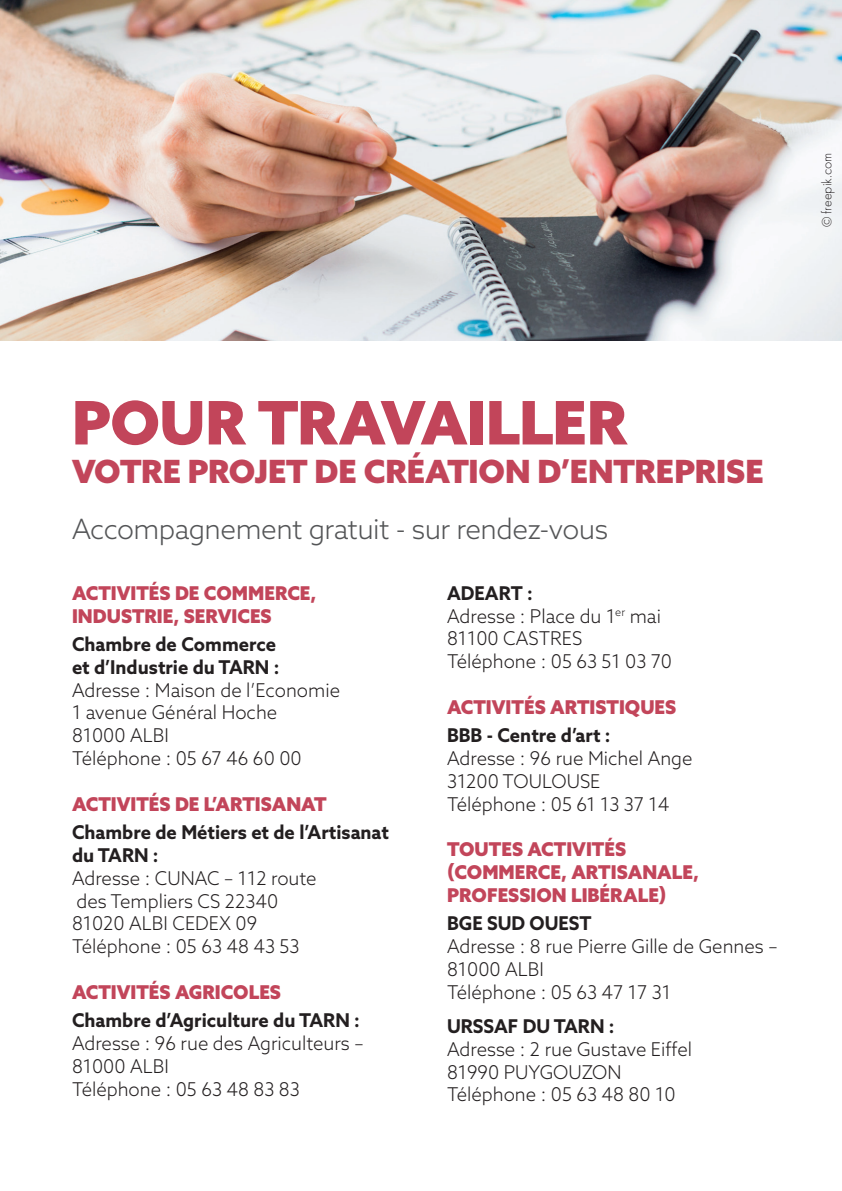
<style>
.page{position:relative;width:842px;height:1191px;background:#fff}
.page>*{position:absolute;margin:0;border:0;box-sizing:border-box;transform-origin:0 0}
.t1{font:900 60px "Azo Sans";letter-spacing:-.015em;color:#c2455a}
.t2{font:900 32px "Azo Sans";letter-spacing:-.005em;color:#c2455a}
.t3{font:300 28px "Azo Sans";letter-spacing:-.02em;color:#545557}
.t4{font:300 19px/22.8px "Azo Sans";color:#231f20}
.t5{font:900 19px/22.8px "Azo Sans";color:#c2455a}
.t6{font:700 19px/22.8px "Azo Sans";color:#231f20}
.t7{font:300 14px "Futura PT";color:#231f20}
.s1{font-weight:700}
</style>
<div class="page">
<img style="left:0;top:0;width:842px;height:340px">
<p class="t7" style="left:819px;top:227px;width:76px;rotate:-90deg">© freepik.com</p>
<h1 class="t1" style="left:72px;top:383px;width:556px">POUR TRAVAILLER</h1>
<h2 class="t2" style="left:72px;top:450px;width:693px">VOTRE PROJET DE CRÉATION D’ENTREPRISE</h2>
<h3 class="t3" style="left:72px;top:511px;width:538px">Accompagnement gratuit - sur rendez-vous</h3>
<p class="t5" style="left:72px;top:581px;width:246px">ACTIVITÉS DE COMMERCE,<br>INDUSTRIE, SERVICES</p>
<p class="t6" style="left:72px;top:632px;width:209px">Chambre de Commerce et d’Industrie du TARN :</p>
<p class="t4" style="left:72px;top:678px;width:270px">Adresse : Maison de l’Economie<br>1 avenue Général Hoche<br>81000 ALBI<br>Téléphone : 05 67 46 60 00</p>
<p class="t5" style="left:72px;top:792px;width:256px">ACTIVITÉS DE L’ARTISANAT</p>
<p class="t6" style="left:72px;top:820px;width:319px">Chambre de Métiers et de l’Artisanat du TARN :</p>
<p class="t4" style="left:72px;top:866px;width:246px">Adresse : CUNAC – 112 route des Templiers CS 22340<br>81020 ALBI CEDEX 09<br>Téléphone : 05 63 48 43 53</p>
<p class="t5" style="left:72px;top:980px;width:211px">ACTIVITÉS AGRICOLES</p>
<p class="t6" style="left:72px;top:1008px;width:289px">Chambre d’Agriculture du TARN :</p>
<p class="t4" style="left:72px;top:1031px;width:293px">Adresse : 96 rue des Agriculteurs –<br>81000 ALBI<br>Téléphone : 05 63 48 83 83</p>
<p class="t4" style="left:447px;top:581px;width:226px"><span class="s1">ADEART :<br></span>Adresse : Place du 1<sup>er</sup> mai<br>81100 CASTRES<br>Téléphone : 05 63 51 03 70</p>
<p class="t5" style="left:447px;top:695px;width:231px">ACTIVITÉS ARTISTIQUES</p>
<p class="t6" style="left:447px;top:723px;width:165px">BBB - Centre d’art :</p>
<p class="t4" style="left:447px;top:746px;width:247px">Adresse : 96 rue Michel Ange<br>31200 TOULOUSE<br>Téléphone : 05 61 13 37 14</p>
<p class="t5" style="left:447px;top:837px;width:254px">TOUTES ACTIVITÉS (COMMERCE, ARTISANALE,<br>PROFESSION LIBÉRALE)</p>
<p class="t6" style="left:447px;top:912px;width:146px">BGE SUD OUEST</p>
<p class="t4" style="left:447px;top:934px;width:332px">Adresse : 8 rue Pierre Gille de Gennes –<br>81000 ALBI<br>Téléphone : 05 63 47 17 31</p>
<p class="t6" style="left:447px;top:1014px;width:169px">URSSAF DU TARN :</p>
<p class="t4" style="left:447px;top:1037px;width:247px">Adresse : 2 rue Gustave Eiffel<br>81990 PUYGOUZON<br>Téléphone : 05 63 48 80 10</p>
</div>
